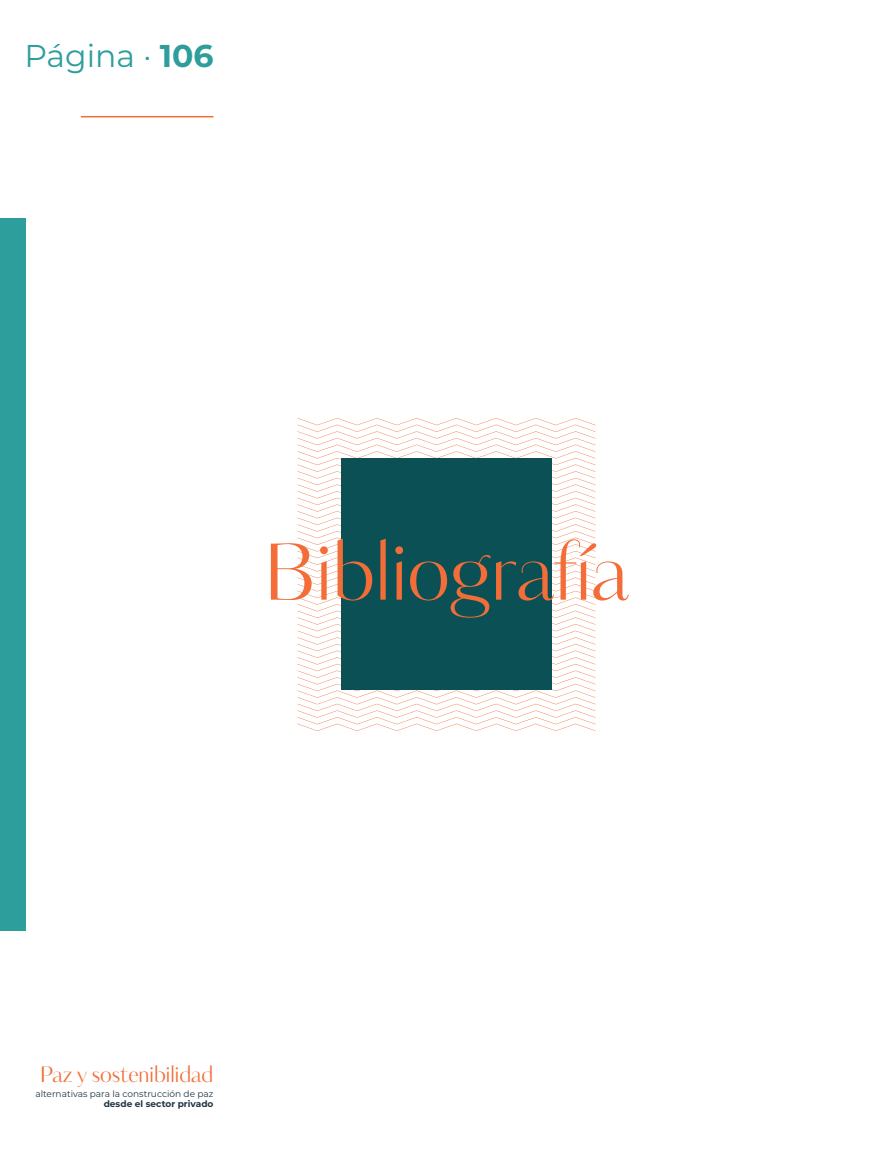
<style>
.page{position:relative;width:893px;height:1149px;background:#fff}
.page>*{position:absolute;margin:0;border:0;box-sizing:border-box;transform-origin:0 0}
.t1{font:77.55px "Kudryashev Display Contrast Sans";color:#f26d38}
.t2{font:31.5px "Montserrat";color:#2e9e9d}
.t3{font:21.45px "Kudryashev Display Contrast Sans";color:#f26d38}
.t4{font:9px "Montserrat";color:#1f3442}
.t5{font:700 9px "Montserrat";color:#1f3442}
.s1{font-weight:700}
</style>
<div class="page">
<hr style="left:81px;top:116px;width:132px;height:1px;background:#f26d38">
<div style="left:0;top:218px;width:26px;height:712px;background:#2e9e9d"></div>
<svg style="left:297px;top:418px;width:299px;height:312px"></svg>
<div style="left:341px;top:458px;width:211px;height:232px;background:#0a5055"></div>
<h2 class="t2" style="left:24px;top:34px;width:191px">Página · <span class="s1">106</span></h2>
<h1 class="t1" style="left:264px;top:519px;width:367px">Bibliografía</h1>
<h3 class="t3" style="left:40px;top:1059px;width:175px">Paz y sostenibilidad</h3>
<p class="t4" style="left:35px;top:1086px;width:180px">alternativas para la construcción de paz</p>
<p class="t5" style="left:104px;top:1097px;width:111px">desde el sector privado</p>
</div>
